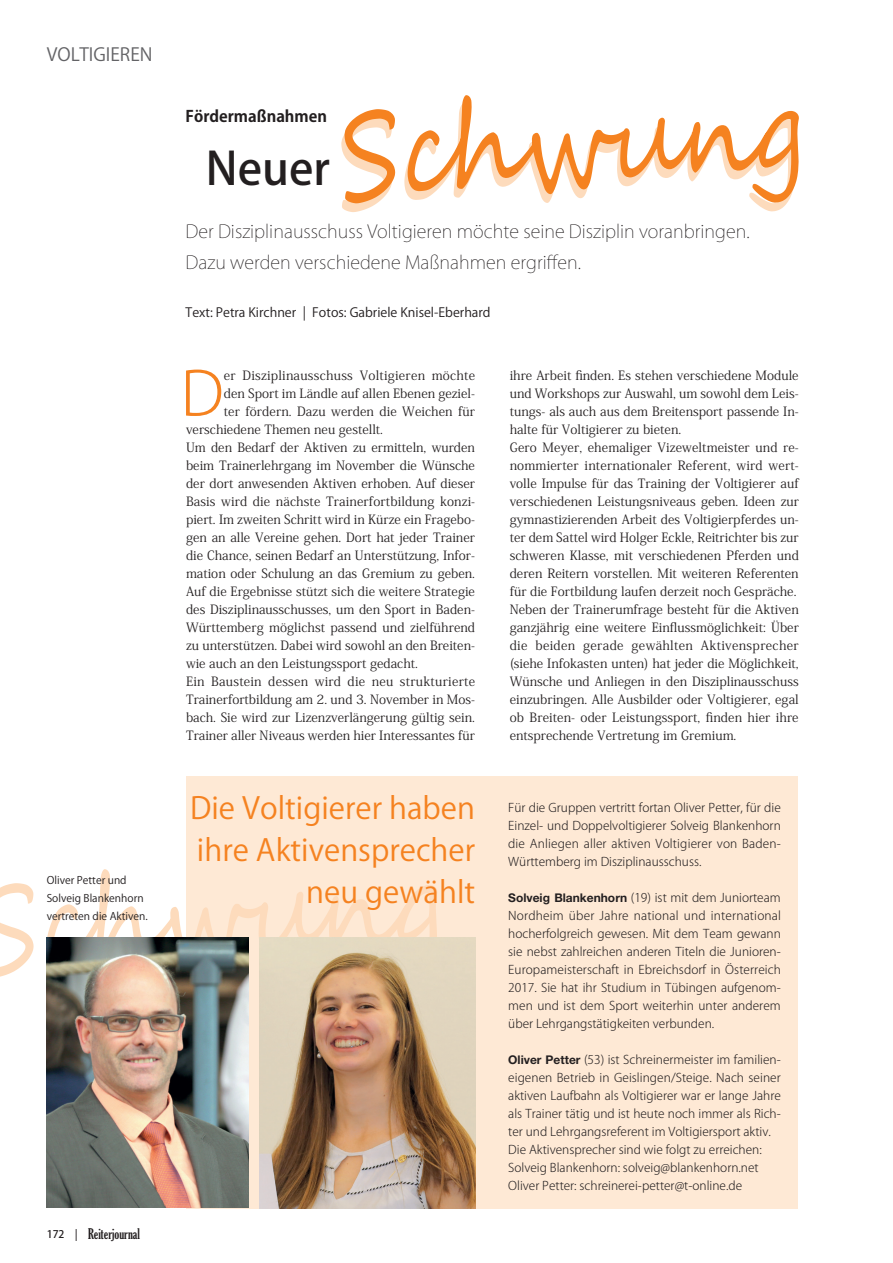
<style>
.page{position:relative;width:893px;height:1263px;background:#fff}
.page>*{position:absolute;margin:0;border:0;box-sizing:border-box;transform-origin:0 0}
.t1{font:300 60.15px "Koz Go Pro";color:#f58220}
.t2{font:500 45px "Koz Go Pro";color:#231f20}
.t3{font:30px/42px "Koz Go Pro";color:#f58220;text-align:right}
.t4{font:200 18px/31.5px "Koz Go Pro";color:#231f20}
.t5{font:18px "Koz Go Pro";color:#636366}
.t6{font:700 15.75px "Koz Go Pro";color:#231f20}
.t7{font:14.25px "Gloucester OT Extra Condensed";color:#231f20}
.t8{font:12.75px/18px "Koz Min Pro";color:#231f20}
.t9{font:12.75px "Koz Min Pro";letter-spacing:.02em;color:#231f20}
.t10{font:12.75px "Koz Go Pro";color:#231f20}
.t11{font:300 12px/18px "Koz Go Pro";color:#231f20;text-align:justify}
.t12{font:10.5px/18px "Koz Go Pro";color:#231f20}
.s1{font-family:"Koz Go Pro";font-weight:500;font-size:10.5px}
.s2{font-family:"Helvetica Neue LT Std";font-weight:700}
</style>
<div class="page">
<div style="left:186px;top:777px;width:611px;height:432px;background:#fee9d5"></div>
<svg style="left:0;top:869px;width:437px;height:108px"></svg>
<img style="left:47px;top:938px;width:201px;height:270px">
<img style="left:259px;top:938px;width:216px;height:271px">
<svg style="left:341px;top:135px;width:446px;height:77px"></svg>
<svg style="left:344px;top:95px;width:455px;height:108px"></svg>
<h3 class="t5" style="left:47px;top:43px;width:107px">VOLTIGIEREN</h3>
<p class="t12" style="left:47px;top:871px;width:103px">Oliver Petter und<br>Solveig Blankenhorn vertreten die Aktiven.</p>
<p class="t7" style="left:47px;top:1226px;width:95px"><span class="s1">172 |</span> Reiterjournal</p>
<p class="t6" style="left:186px;top:106px;width:143px">Fördermaßnahmen</p>
<h2 class="t2" style="left:206px;top:139px;width:126px">Neuer</h2>
<h3 class="t4" style="left:186px;top:215px;width:566px">Der Disziplinausschuss Voltigieren möchte seine Disziplin voranbringen.<br>Dazu werden verschiedene Maßnahmen ergriffen.</h3>
<p class="t10" style="left:186px;top:304px;width:307px">Text: Petra Kirchner | Fotos: Gabriele Knisel-Eberhard</p>
<h1 class="t1" style="left:181px;top:354px;width:45px">D</h1>
<p class="t9" style="left:224px;top:366px;width:253px">er Disziplinausschuss Voltigieren möchte</p>
<p class="t8" style="left:224px;top:383px;width:253px">den Sport im Ländle auf allen Ebenen geziel-</p>
<p class="t8" style="left:224px;top:401px;width:253px">ter fördern. Dazu werden die Weichen für</p>
<p class="t8" style="left:186px;top:419px;width:198px">verschiedene Themen neu gestellt.</p>
<p class="t8" style="left:186px;top:437px;width:290px">Um den Bedarf der Aktiven zu ermitteln, wurden</p>
<p class="t8" style="left:186px;top:455px;width:290px">beim Trainerlehrgang im November die Wünsche</p>
<p class="t8" style="left:186px;top:473px;width:290px">der dort anwesenden Aktiven erhoben. Auf dieser</p>
<p class="t8" style="left:186px;top:491px;width:291px">Basis wird die nächste Trainerfortbildung konzi-</p>
<p class="t8" style="left:186px;top:509px;width:290px">piert. Im zweiten Schritt wird in Kürze ein Fragebo-</p>
<p class="t8" style="left:186px;top:527px;width:290px">gen an alle Vereine gehen. Dort hat jeder Trainer</p>
<p class="t8" style="left:186px;top:545px;width:290px">die Chance, seinen Bedarf an Unterstützung, Infor-</p>
<p class="t8" style="left:186px;top:563px;width:290px">mation oder Schulung an das Gremium zu geben.</p>
<p class="t8" style="left:186px;top:581px;width:290px">Auf die Ergebnisse stützt sich die weitere Strategie</p>
<p class="t8" style="left:186px;top:599px;width:290px">des Disziplinausschusses, um den Sport in Baden-</p>
<p class="t8" style="left:186px;top:617px;width:291px">Württemberg möglichst passend und zielführend</p>
<p class="t8" style="left:186px;top:635px;width:290px">zu unterstützen. Dabei wird sowohl an den Breiten-</p>
<p class="t8" style="left:186px;top:653px;width:233px">wie auch an den Leistungssport gedacht.</p>
<p class="t9" style="left:186px;top:672px;width:291px">Ein Baustein dessen wird die neu strukturierte</p>
<p class="t8" style="left:186px;top:689px;width:290px">Trainerfortbildung am 2. und 3. November in Mos-</p>
<p class="t8" style="left:186px;top:707px;width:290px">bach. Sie wird zur Lizenzverlängerung gültig sein.</p>
<p class="t8" style="left:186px;top:726px;width:290px">Trainer aller Niveaus werden hier Interessantes für</p>
<h3 class="t3" style="left:190px;top:787px;width:287px">Die Voltigierer haben ihre Aktivensprecher neu gewählt</h3>
<p class="t8" style="left:510px;top:366px;width:291px">ihre Arbeit finden. Es stehen verschiedene Module und Workshops zur Auswahl, um sowohl dem Leis&shy;tungs- als auch aus dem Breitensport passende In&shy;halte für Voltigierer zu bieten.<br>Gero Meyer, ehemaliger Vizeweltmeister und re&shy;nommierter internationaler Referent, wird wert&shy;volle Impulse für das Training der Voltigierer auf verschiedenen Leistungsniveaus geben. Ideen zur gymnastizierenden Arbeit des Voltigierpferdes un&shy;ter dem Sattel wird Holger Eckle, Reitrichter bis zur schweren Klasse, mit verschiedenen Pferden und deren Reitern vorstellen. Mit weiteren Referenten für die Fortbildung laufen derzeit noch Gespräche.<br>Neben der Trainerumfrage besteht für die Aktiven ganzjährig eine weitere Einflussmöglichkeit: Über die beiden gerade gewählten Aktivensprecher (siehe Infokasten unten) hat jeder die Möglichkeit, Wünsche und Anliegen in den Disziplinausschuss einzubringen. Alle Ausbilder oder Voltigierer, egal ob Breiten- oder Leistungssport, finden hier ihre entsprechende Vertretung im Gremium.</p>
<p class="t11" style="left:508px;top:798px;width:274px">Für die Gruppen vertritt fortan Oliver Petter, für die Einzel- und Doppelvoltigierer Solveig Blankenhorn die Anliegen aller aktiven Voltigierer von Baden-Württemberg im Disziplinausschuss.</p>
<p class="t11" style="left:508px;top:888px;width:274px"><span class="s2">Solveig Blankenhorn</span> (19) ist mit dem Juniorteam Nordheim über Jahre national und international hocherfolgreich gewesen. Mit dem Team gewann sie nebst zahlreichen anderen Titeln die Junioren-Europameisterschaft in Ebreichsdorf in Österreich 2017. Sie hat ihr Studium in Tübingen aufgenom&shy;men und ist dem Sport weiterhin unter anderem über Lehrgangstätigkeiten verbunden.</p>
<p class="t11" style="left:508px;top:1050px;width:274px;text-align:left"><span class="s2">Oliver Petter</span> (53) ist Schreinermeister im familien&shy;eigenen Betrieb in Geislingen/Steige. Nach seiner aktiven Laufbahn als Voltigierer war er lange Jahre als Trainer tätig und ist heute noch immer als Rich&shy;ter und Lehrgangsreferent im Voltigiersport aktiv.<br>Die Aktivensprecher sind wie folgt zu erreichen:<br>Solveig Blankenhorn: solveig@blankenhorn.net Oliver Petter: schreinerei-petter@t-online.de</p>
</div>
